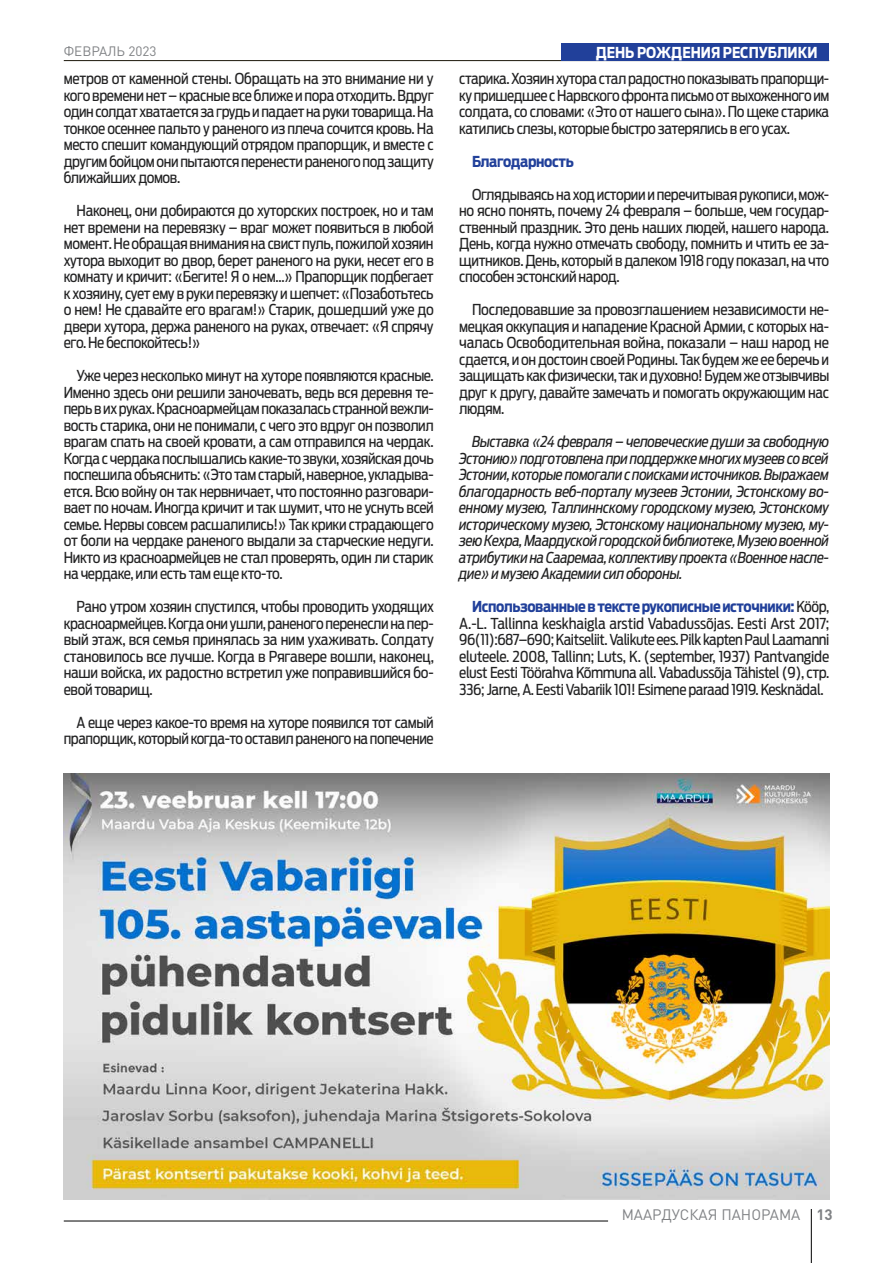
<style>
.page{position:relative;width:893px;height:1263px;background:#fff}
.page>*{position:absolute;margin:0;border:0;box-sizing:border-box;transform-origin:0 0}
.t1{font:15px/16.5px "Ford Antenna Cond";letter-spacing:-.025em;color:#222223;text-align:justify}
.t2{font:italic 15px/16.5px "Ford Antenna Cond";letter-spacing:-.025em;color:#222223;text-align:justify}
.t3{font:700 15px "Ford Antenna Cond";color:#fff}
.t4{font:15px "DIN Pro";color:#808285}
.t5{font:700 15px "Ford Antenna Cond";letter-spacing:-.025em;color:#21409a}
.t6{font:13.5px "DIN Pro";color:#808285}
.s1{color:#21409a}
.s2{font-weight:700;color:#21409a}
.s3{font-weight:700}
</style>
<div class="page">
<hr style="left:64px;top:1221px;width:544px;height:1px;background:#000">
<hr style="left:811px;top:1209px;width:1px;height:54px;background:#000">
<hr style="left:64px;top:60px;width:765px;height:1px;background:#1c180b">
<div style="left:561px;top:44px;width:268px;height:17px;background:#21409a"></div>
<img style="left:64px;top:774px;width:765px;height:425px">
<p class="t6" style="left:64px;top:42px;width:94px">ФЕВРАЛЬ 2023</p>
<p class="t3" style="left:596px;top:39px;width:235px">ДЕНЬ РОЖДЕНИЯ РЕСПУБЛИКИ<span class="s1">Ф</span></p>
<p class="t1" style="left:64px;top:69px;width:371px">метров от каменной стены. Обращать на это внимание ни у кого времени нет – красные все ближе и пора отходить. Вдруг один солдат хватается за грудь и падает на руки товарища. На тонкое осеннее пальто у раненого из плеча сочится кровь. На место спешит командующий отрядом прапорщик, и вместе с другим бойцом они пытаются перенести раненого под защиту ближайших домов.</p>
<p class="t1" style="left:64px;top:201px;width:372px;text-indent:13px">Наконец, они добираются до хуторских построек, но и там нет времени на перевязку – враг может появиться в любой момент. Не обращая внимания на свист пуль, пожилой хозяин хутора выходит во двор, берет раненого на руки, несет его в комнату и кричит: «Бегите! Я о нем…» Прапорщик подбегает к хозяину, сует ему в руки перевязку и шепчет: «Позаботьтесь о нем! Не сдавайте его врагам!» Старик, дошедший уже до двери хутора, держа раненого на руках, отвечает: «Я спрячу его. Не беспокойтесь!»</p>
<p class="t1" style="left:64px;top:366px;width:372px;text-indent:13px">Уже через несколько минут на хуторе появляются красные.<br>Именно здесь они решили заночевать, ведь вся деревня те&shy;перь в их руках. Красноармейцам показалась странной вежли&shy;вость старика, они не понимали, с чего это вдруг он позволил врагам спать на своей кровати, а сам отправился на чердак.<br>Когда с чердака послышались какие-то звуки, хозяйская дочь поспешила объяснить: «Это там старый, наверное, укладыва&shy;ется. Всю войну он так нервничает, что постоянно разговари&shy;вает по ночам. Иногда кричит и так шумит, что не уснуть всей семье. Нервы совсем расшалились!» Так крики страдающего от боли на чердаке раненого выдали за старческие недуги.<br>Никто из красноармейцев не стал проверять, один ли старик на чердаке, или есть там еще кто-то.</p>
<p class="t1" style="left:64px;top:597px;width:372px;text-indent:13px">Рано утром хозяин спустился, чтобы проводить уходящих красноармейцев. Когда они ушли, раненого перенесли на пер&shy;вый этаж, вся семья принялась за ним ухаживать. Солдату становилось все лучше. Когда в Рягавере вошли, наконец, наши войска, их радостно встретил уже поправившийся бо&shy;евой товарищ.</p>
<p class="t1" style="left:64px;top:712px;width:371px;text-align:right">А еще через какое-то время на хуторе появился тот самый прапорщик, который когда-то оставил раненого на попечение</p>
<p class="t1" style="left:459px;top:69px;width:372px">старика. Хозяин хутора стал радостно показывать прапорщи&shy;ку пришедшее с Нарвского фронта письмо от выхоженного им солдата, со словами: «Это от нашего сына». По щеке старика катились слезы, которые быстро затерялись в его усах.</p>
<p class="t5" style="left:472px;top:148px;width:103px">Благодарность</p>
<p class="t1" style="left:459px;top:184px;width:371px;text-indent:13px">Оглядываясь на ход истории и перечитывая рукописи, мож&shy;но ясно понять, почему 24 февраля – больше, чем государ&shy;ственный праздник. Это день наших людей, нашего народа.<br>День, когда нужно отмечать свободу, помнить и чтить ее за&shy;щитников. День, который в далеком 1918 году показал, на что способен эстонский народ.</p>
<p class="t1" style="left:459px;top:300px;width:372px;text-indent:13px">Последовавшие за провозглашением независимости не&shy;мецкая оккупация и нападение Красной Армии, с которых на&shy;чалась Освободительная война, показали – наш народ не сдается, и он достоин своей Родины. Так будем же ее беречь и защищать как физически, так и духовно! Будем же отзывчивы друг к другу, давайте замечать и помогать окружающим нас людям.</p>
<p class="t2" style="left:459px;top:432px;width:371px;text-indent:13px">Выставка «24 февраля – человеческие души за свободную Эстонию» подготовлена при поддержке многих музеев со всей Эстонии, которые помогали с поисками источников. Выражаем благодарность веб-порталу музеев Эстонии, Эстонскому во&shy;енному музею, Таллиннскому городскому музею, Эстонскому историческому музею, Эстонскому национальному музею, му&shy;зею Кехра, Маардуской городской библиотеке, Музею военной атрибутики на Сааремаа, коллективу проекта «Военное насле&shy;дие» и музею Академии сил обороны.</p>
<p class="t1" style="left:459px;top:597px;width:372px;text-indent:13px"><span class="s2">Использованные в тексте рукописные источники:</span> Kööp, A.-L. Tallinna keskhaigla arstid Vabadussõjas. Eesti Arst 2017; 96(11):687–690; Kaitseliit. Valikute ees. Pilk kapten Paul Laamanni eluteele. 2008, Tallinn; Luts, K. (september, 1937) Pantvangide elust Eesti Töörahva Kõmmuna all. Vabadussõja Tähistel (9), стр.<br>336; Jarne, A. Eesti Vabariik 101! Esimene paraad 1919. Kesknädal.</p>
<p class="t4" style="left:622px;top:1205px;width:212px">МААРДУСКАЯ ПАНОРАМА <span class="s3">13</span></p>
</div>
